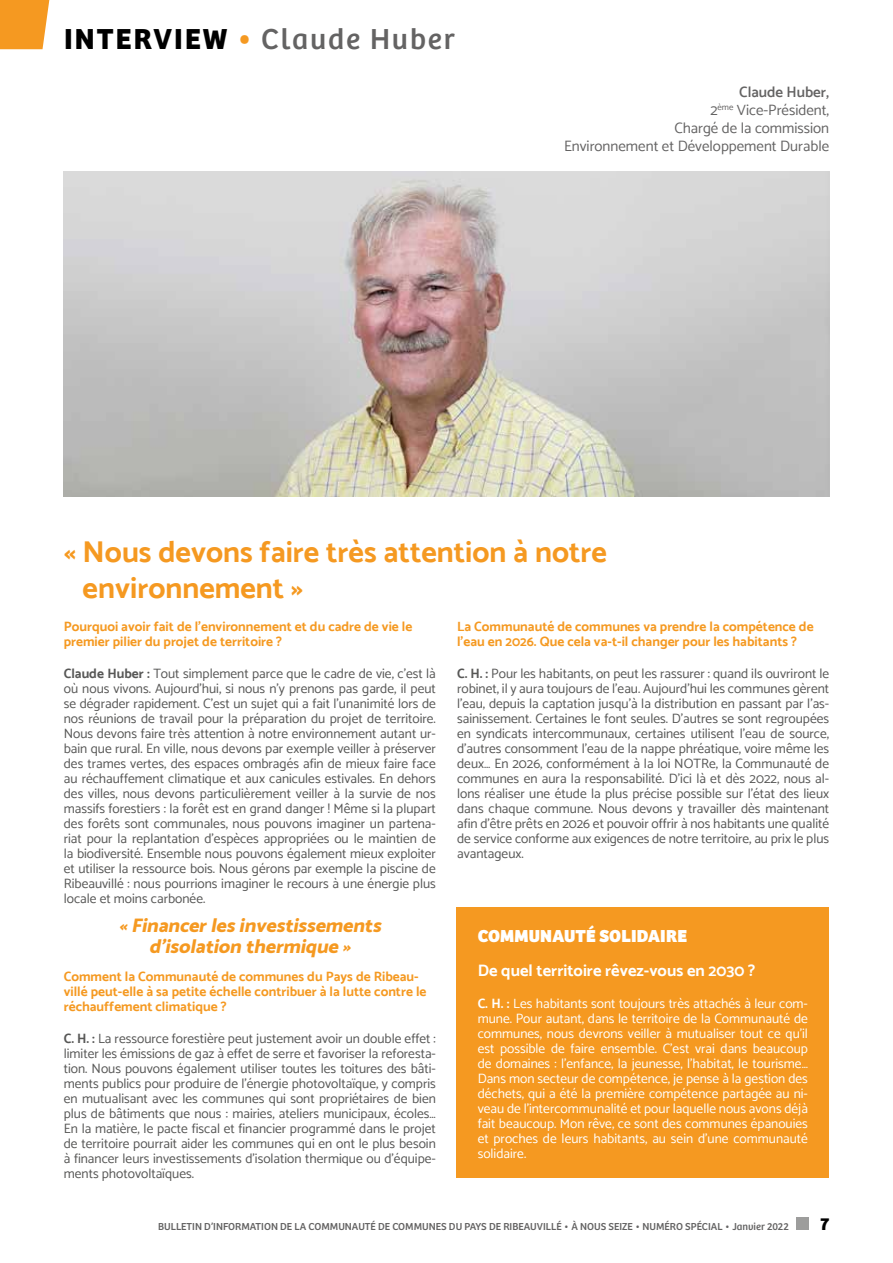
<style>
.page{position:relative;width:893px;height:1263px;background:#fff}
.page>*{position:absolute;margin:0;border:0;box-sizing:border-box;transform-origin:0 0}
.t1{font:700 30px/36px "Catamaran";color:#f59921}
.t2{font:30px "Bree";letter-spacing:.06em;color:#646363}
.t3{font:italic 800 19.5px/21px "Catamaran";color:#f59921;text-align:center}
.t4{font:800 18px "Bree";letter-spacing:.01em;color:#fff}
.t5{font:700 18px "Bree";color:#000}
.t6{font:700 16.5px "Catamaran";color:#fff}
.t7{font:15px/18px "Catamaran";color:#646363;text-align:right}
.t8{font:13.5px/15px "Catamaran";color:#575756;text-align:justify}
.t9{font:13.5px/15px "Catamaran";color:#fff;text-align:justify}
.t10{font:700 13.5px/15px "Catamaran";color:#f59921}
.t11{font:10.5px "Bree";color:#646363}
.s1{font-weight:700;color:#000}
.s2{font-weight:800;color:#f59921}
.s3{font-weight:600}
.s4{font-weight:700}
</style>
<div class="page">
<div style="left:796px;top:1217px;width:13px;height:13px;background:#9d9d9c"></div>
<svg style="left:0;top:0;width:49px;height:49px;background:#f59f2e"></svg>
<div style="left:456px;top:907px;width:373px;height:271px;background:#f59921"></div>
<img style="left:64px;top:172px;width:765px;height:325px">
<h1 class="t2" style="left:64px;top:16px;width:392px"><span class="s1">INTERVIEW</span> <span class="s2">•</span> Claude Huber</h1>
<p class="t7" style="left:564px;top:82px;width:267px"><span class="s3">Claude Huber,<br></span>2<sup>ème</sup> Vice-Président,<br>Chargé de la commission<br>Environnement et Développement Durable</p>
<h1 class="t1" style="left:83px;top:534px;width:526px;text-indent:-19px">« Nous devons faire très attention à notre environnement »</h1>
<p class="t10" style="left:64px;top:618px;width:350px">Pourquoi avoir fait de l’environnement et du cadre de vie le premier pilier du projet de territoire ?</p>
<p class="t8" style="left:64px;top:665px;width:374px"><span class="s4">Claude Huber :</span> Tout simplement parce que le cadre de vie, c’est là où nous vivons. Aujourd’hui, si nous n’y prenons pas garde, il peut se dégrader rapidement. C’est un sujet qui a fait l’unanimité lors de nos réunions de travail pour la préparation du projet de territoire.<br>Nous devons faire très attention à notre environnement autant ur&shy;bain que rural. En ville, nous devons par exemple veiller à préserver des trames vertes, des espaces ombragés afin de mieux faire face au réchauffement climatique et aux canicules estivales. En dehors des villes, nous devons particulièrement veiller à la survie de nos massifs forestiers : la forêt est en grand danger ! Même si la plupart des forêts sont communales, nous pouvons imaginer un partena&shy;riat pour la replantation d’espèces appropriées ou le maintien de la biodiversité. Ensemble nous pouvons également mieux exploiter et utiliser la ressource bois. Nous gérons par exemple la piscine de Ribeauvillé : nous pourrions imaginer le recours à une énergie plus locale et moins carbonée.</p>
<h2 class="t3" style="left:119px;top:915px;width:270px">«Financerlesinvestissements d’isolation thermique»</h2>
<p class="t10" style="left:64px;top:969px;width:364px">Comment la Communauté de communes du Pays de Ribeau&shy;villé peut-elle à sa petite échelle contribuer à la lutte contre le réchauffement climatique ?</p>
<p class="t8" style="left:64px;top:1031px;width:374px"><span class="s4">C. H. :</span> La ressource forestière peut justement avoir un double effet : limiter les émissions de gaz à effet de serre et favoriser la reforesta&shy;tion. Nous pouvons également utiliser toutes les toitures des bâti&shy;ments publics pour produire de l’énergie photovoltaïque, y compris en mutualisant avec les communes qui sont propriétaires de bien plus de bâtiments que nous : mairies, ateliers municipaux, écoles… En la matière, le pacte fiscal et financier programmé dans le projet de territoire pourrait aider les communes qui en ont le plus besoin à financer leurs investissements d’isolation thermique ou d’équipe&shy;ments photovoltaïques.</p>
<p class="t10" style="left:457px;top:618px;width:358px">La Communauté de communes va prendre la compétence de l’eau en 2026. Que cela va-t-il changer pour les habitants ?</p>
<p class="t8" style="left:457px;top:665px;width:374px"><span class="s4">C. H. :</span> Pour les habitants, on peut les rassurer : quand ils ouvriront le robinet, il y aura toujours de l’eau. Aujourd’hui les communes gèrent l’eau, depuis la captation jusqu’à la distribution en passant par l’as&shy;sainissement. Certaines le font seules. D’autres se sont regroupées en syndicats intercommunaux, certaines utilisent l’eau de source, d’autres consomment l’eau de la nappe phréatique, voire même les deux… En 2026, conformément à la loi NOTRe, la Communauté de communes en aura la responsabilité. D’ici là et dès 2022, nous al&shy;lons réaliser une étude la plus précise possible sur l’état des lieux dans chaque commune. Nous devons y travailler dès maintenant afin d’être prêts en 2026 et pouvoir offrir à nos habitants une qualité de service conforme aux exigences de notre territoire, au prix le plus avantageux.</p>
<h3 class="t4" style="left:478px;top:921px;width:211px">COMMUNAUTÉ SOLIDAIRE</h3>
<p class="t6" style="left:478px;top:961px;width:279px">De quel territoire rêvez-vous en 2030 ?</p>
<p class="t9" style="left:478px;top:996px;width:332px"><span class="s4">C. H. :</span> Les habitants sont toujours très attachés à leur com&shy;mune. Pour autant, dans le territoire de la Communauté de communes, nous devrons veiller à mutualiser tout ce qu’il est possible de faire ensemble. C’est vrai dans beaucoup de domaines : l’enfance, la jeunesse, l’habitat, le tourisme… Dans mon secteur de compétence, je pense à la gestion des déchets, qui a été la première compétence partagée au ni&shy;veau de l’intercommunalité et pour laquelle nous avons déjà fait beaucoup. Mon rêve, ce sont des communes épanouies et proches de leurs habitants, au sein d’une communauté solidaire.</p>
<p class="t11" style="left:158px;top:1219px;width:632px">BULLETIN D’INFORMATION DE LA COMMUNAUTÉ DE COMMUNES DU PAYS DE RIBEAUVILLÉ • À NOUS SEIZE • NUMÉRO SPÉCIAL • Janvier 2022</p>
<h3 class="t5" style="left:820px;top:1210px;width:10px">7</h3>
</div>
